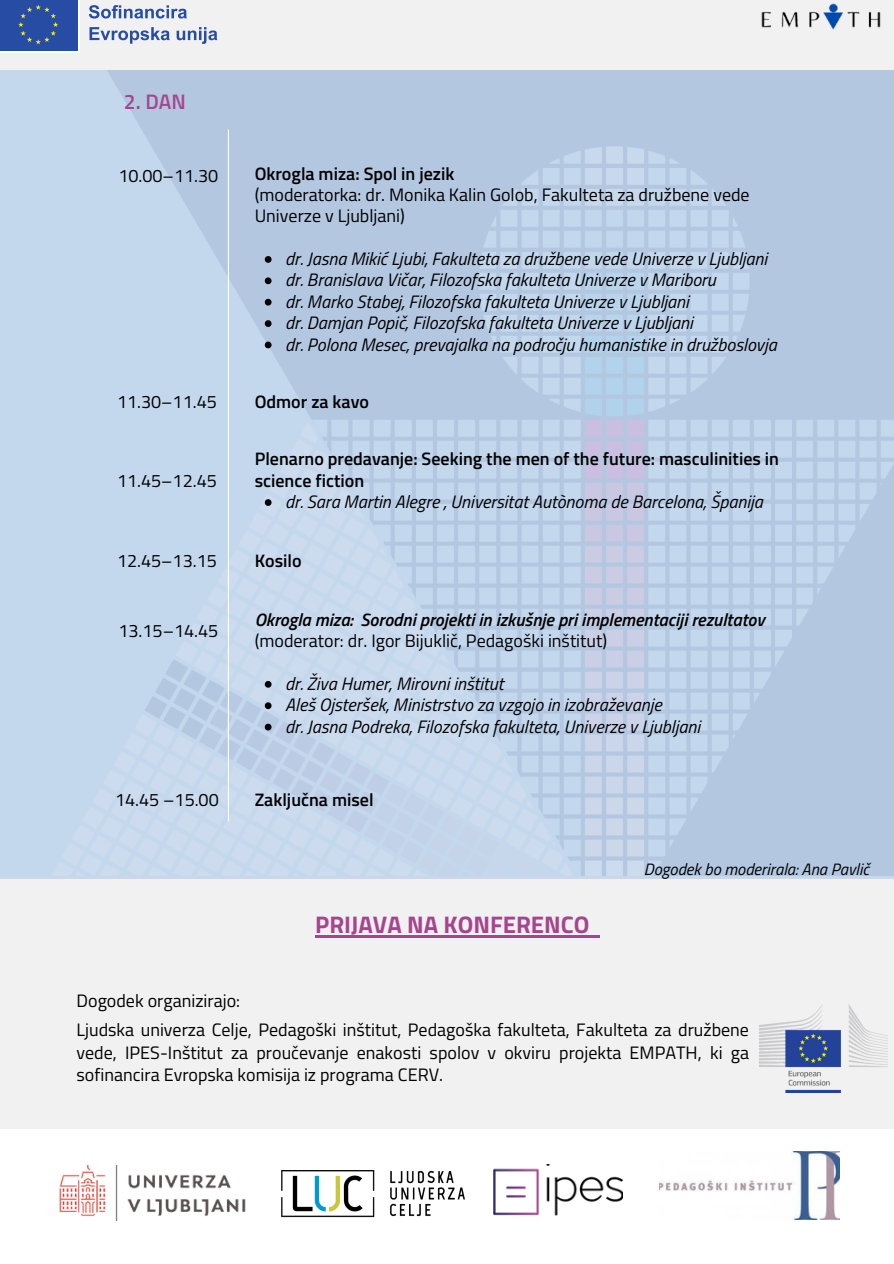
<style>
.page{position:relative;width:894px;height:1264px;background:#fff}
.page>*{position:absolute;margin:0;border:0;box-sizing:border-box;transform-origin:0 0}
.t1{font:700 24px "Titillium Web";color:#a6458f}
.t2{font:600 21px "Titillium Web";color:#a6458f}
.t3{font:italic 18px "Titillium Web";color:#000}
.t4{font:18px/22.5px "Titillium Web";color:#000}
.t5{font:600 18px/21.3px "Titillium Web";color:#000}
.t6{font:italic 600 18px "Titillium Web";color:#000}
.t7{font:italic 16.5px "Titillium Web";color:#000}
</style>
<div class="page">
<div style="left:0;top:0;width:893px;height:70px;background:#f1f1f1"></div>
<img style="left:0;top:70px;width:893px;height:806px">
<img style="left:748px;top:3px;width:143px;height:87px">
<div style="left:0;top:878px;width:893px;height:250px;background:#f1f1f1"></div>
<img style="left:493px;top:1164px;width:129px;height:51px">
<img style="left:59px;top:1165px;width:187px;height:54px">
<img style="left:659px;top:1151px;width:180px;height:68px">
<div style="left:0;top:0;width:80px;height:53px;background:#fff"></div>
<div style="left:0;top:0;width:78px;height:51px;background:#264ca4"></div>
<svg style="left:18px;top:5px;width:40px;height:39px"></svg>
<svg style="left:89px;top:5px;width:98px;height:14px"></svg>
<svg style="left:89px;top:27px;width:81px;height:17px"></svg>
<svg style="left:176px;top:27px;width:41px;height:17px"></svg>
<svg style="left:265px;top:256px;width:6px;height:7px"></svg>
<svg style="left:265px;top:277px;width:6px;height:7px"></svg>
<svg style="left:265px;top:299px;width:6px;height:6px"></svg>
<svg style="left:265px;top:320px;width:6px;height:7px"></svg>
<svg style="left:265px;top:341px;width:6px;height:7px"></svg>
<svg style="left:265px;top:499px;width:6px;height:7px"></svg>
<svg style="left:265px;top:681px;width:6px;height:6px"></svg>
<svg style="left:265px;top:702px;width:6px;height:7px"></svg>
<svg style="left:265px;top:723px;width:6px;height:7px"></svg>
<hr style="left:228px;top:129px;width:1px;height:692px;background:#fff">
<img style="left:759px;top:1004px;width:127px;height:88px">
<hr style="left:315px;top:935px;width:274px;height:2px;background:#a6458f">
<svg style="left:589px;top:935px;width:11px;height:2px"></svg>
<img style="left:281px;top:1170px;width:183px;height:48px">
<p class="t2" style="left:124px;top:85px;width:63px">2. DAN</p>
<p class="t4" style="left:118px;top:164px;width:101px">10.00–11.30</p>
<p class="t5" style="left:254px;top:162px;width:201px">Okrogla miza: Spol in jezik</p>
<p class="t4" style="left:254px;top:183px;width:496px;line-height:21.3px">(moderatorka: dr. Monika Kalin Golob, Fakulteta za družbene vede<br>Univerze v Ljubljani)</p>
<p class="t3" style="left:285px;top:245px;width:483px">dr. Jasna Mikić Ljubi, Fakulteta za družbene vede Univerze v Ljubljani</p>
<p class="t3" style="left:285px;top:266px;width:432px">dr. Branislava Vičar, Filozofska fakulteta Univerze v Mariboru</p>
<p class="t3" style="left:285px;top:287px;width:405px">dr. Marko Stabej, Filozofska fakulteta Univerze v Ljubljani</p>
<p class="t3" style="left:285px;top:309px;width:409px">dr. Damjan Popič, Filozofska fakulteta Univerze v Ljubljani</p>
<p class="t3" style="left:285px;top:330px;width:493px">dr. Polona Mesec, prevajalka na področju humanistike in družboslovja</p>
<p class="t4" style="left:117px;top:390px;width:101px">11.30–11.45</p>
<p class="t5" style="left:254px;top:390px;width:116px">Odmor za kavo</p>
<p class="t4" style="left:117px;top:469px;width:101px">11.45–12.45</p>
<p class="t5" style="left:254px;top:448px;width:525px">Plenarno predavanje: Seeking the men of the future: masculinities in science fiction</p>
<p class="t3" style="left:285px;top:488px;width:479px">dr. Sara Martin Alegre , Universitat Autònoma de Barcelona, Španija</p>
<p class="t4" style="left:117px;top:548px;width:101px">12.45–13.15</p>
<p class="t5" style="left:254px;top:549px;width:48px">Kosilo</p>
<p class="t4" style="left:118px;top:619px;width:101px">13.15–14.45</p>
<p class="t6" style="left:254px;top:605px;width:511px">Okrogla miza: Sorodni projekti in izkušnje pri implementaciji rezultatov</p>
<p class="t4" style="left:254px;top:629px;width:354px">(moderator: dr. Igor Bijuklič, Pedagoški inštitut)</p>
<p class="t3" style="left:285px;top:669px;width:220px">dr. Živa Humer, Mirovni inštitut</p>
<p class="t3" style="left:285px;top:691px;width:378px">Aleš Ojsteršek, Ministrstvo za vzgojo in izobraževanje</p>
<p class="t3" style="left:285px;top:712px;width:416px">dr. Jasna Podreka, Filozofska fakulteta, Univerze v Ljubljani</p>
<p class="t4" style="left:115px;top:788px;width:105px">14.45 –15.00</p>
<p class="t5" style="left:254px;top:788px;width:120px">Zaključna misel</p>
<p class="t4" style="left:76px;top:988px;width:165px">Dogodek organizirajo:</p>
<p class="t1" style="left:315px;top:906px;width:276px">PRIJAVA NA KONFERENCO</p>
<p class="t7" style="left:643px;top:856px;width:227px">Dogodek bo moderirala: Ana Pavlič</p>
<p class="t4" style="left:76px;top:1018px;width:673px;text-align:justify">Ljudska univerza Celje, Pedagoški inštitut, Pedagoška fakulteta, Fakulteta za družbene vede, IPES-Inštitut za proučevanje enakosti spolov v okviru projekta EMPATH, ki ga sofinancira Evropska komisija iz programa CERV.</p>
</div>
